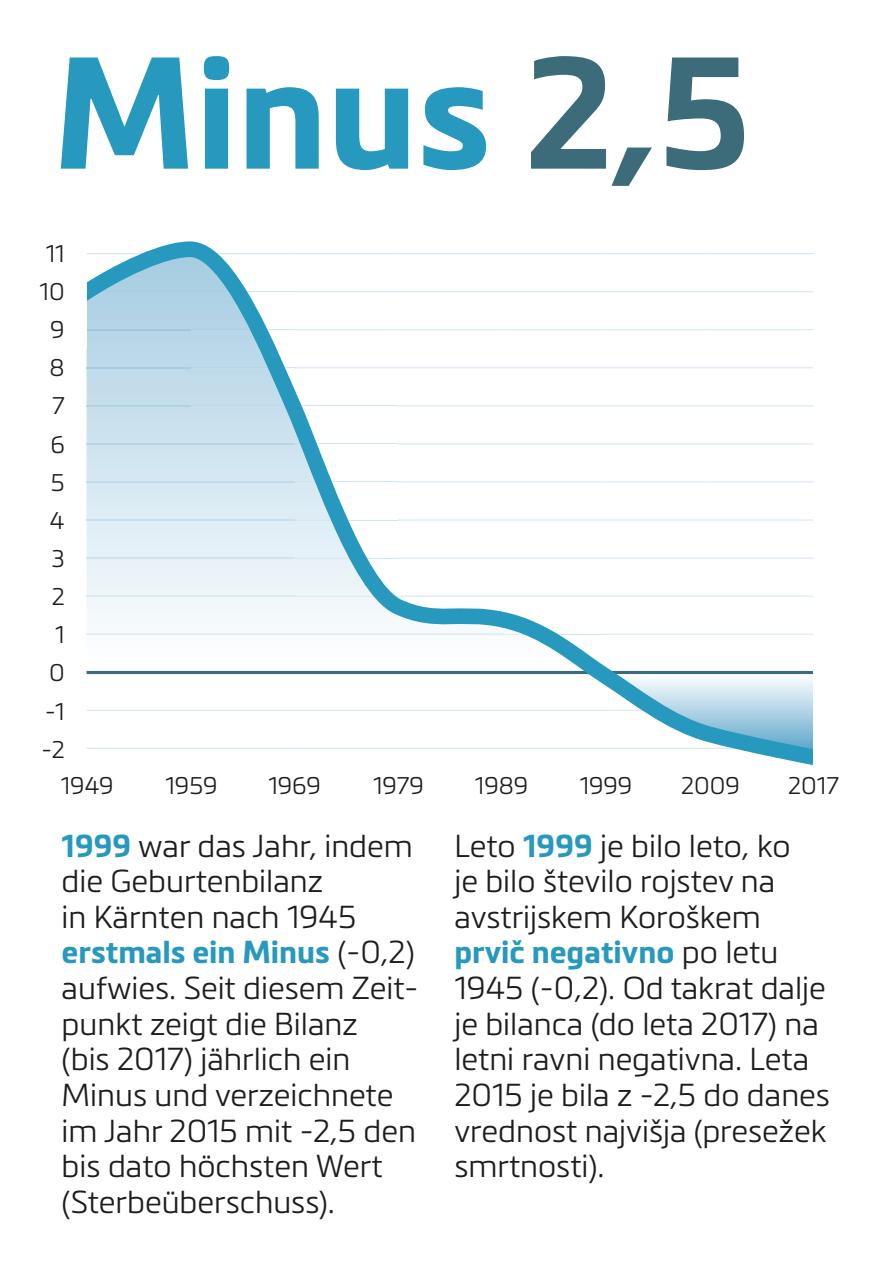
<style>
.page{position:relative;width:895px;height:1271px;background:#fff}
.page>*{position:absolute;margin:0;border:0;box-sizing:border-box;transform-origin:0 0}
.t1{font:700 156.25px "Metronic Land Kaernten";color:#2799be}
.t2{font:300 31.25px/35.6px "Metronic Land Kaernten";color:#1d1d1b}
.t3{font:300 23.75px "Metronic Land Kaernten";color:#1d1d1b}
.s1{color:#3c6c79}
.s2{font-weight:700;color:#2799be}
</style>
<div class="page">
<svg style="left:86px;top:241px;width:728px;height:524px"></svg>
<div style="left:67px;top:241px;width:20px;height:108px;background:#fff"></div>
<div style="left:813px;top:663px;width:20px;height:108px;background:#fff"></div>
<h1 class="t1" style="left:53px;top:14px;width:698px">Minus <span class="s1">2,5</span></h1>
<p class="t3" style="left:46px;top:237px;width:20px">11</p>
<p class="t3" style="left:40px;top:275px;width:27px">10</p>
<p class="t3" style="left:50px;top:313px;width:16px">9</p>
<p class="t3" style="left:50px;top:352px;width:17px">8</p>
<p class="t3" style="left:52px;top:390px;width:14px">7</p>
<p class="t3" style="left:50px;top:428px;width:16px">6</p>
<p class="t3" style="left:51px;top:466px;width:15px">5</p>
<p class="t3" style="left:50px;top:504px;width:16px">4</p>
<p class="t3" style="left:51px;top:542px;width:15px">3</p>
<p class="t3" style="left:52px;top:580px;width:15px">2</p>
<p class="t3" style="left:55px;top:618px;width:11px">1</p>
<p class="t3" style="left:49px;top:657px;width:17px">0</p>
<p class="t3" style="left:45px;top:695px;width:21px">-1</p>
<p class="t3" style="left:42px;top:733px;width:25px">-2</p>
<p class="t3" style="left:61px;top:769px;width:54px">1949</p>
<p class="t3" style="left:165px;top:769px;width:54px">1959</p>
<p class="t3" style="left:268px;top:769px;width:54px">1969</p>
<p class="t3" style="left:373px;top:769px;width:52px">1979</p>
<p class="t3" style="left:475px;top:769px;width:55px">1989</p>
<p class="t3" style="left:580px;top:769px;width:54px">1999</p>
<p class="t3" style="left:681px;top:769px;width:60px">2009</p>
<p class="t3" style="left:788px;top:769px;width:52px">2017</p>
<p class="t2" style="left:62px;top:826px;width:358px"><span class="s2">1999</span> war das Jahr, indem die Geburtenbilanz<br>in Kärnten nach 1945 <span class="s2">erstmals ein Minus</span> (-0,2) aufwies. Seit diesem Zeit&shy;punkt zeigt die Bilanz<br>(bis 2017) jährlich ein<br>Minus und verzeichnete im Jahr 2015 mit -2,5 den bis dato höchsten Wert (Sterbeüberschuss).</p>
<p class="t2" style="left:454px;top:826px;width:377px">Leto <span class="s2">1999</span> je bilo leto, ko<br>je bilo število rojstev na avstrijskem Koroškem <span class="s2">prvič negativno</span> po letu<br>1945 (-0,2). Od takrat dalje je bilanca (do leta 2017) na letni ravni negativna. Leta<br>2015 je bila z -2,5 do danes vrednost najvišja (presežek smrtnosti).</p>
</div>
